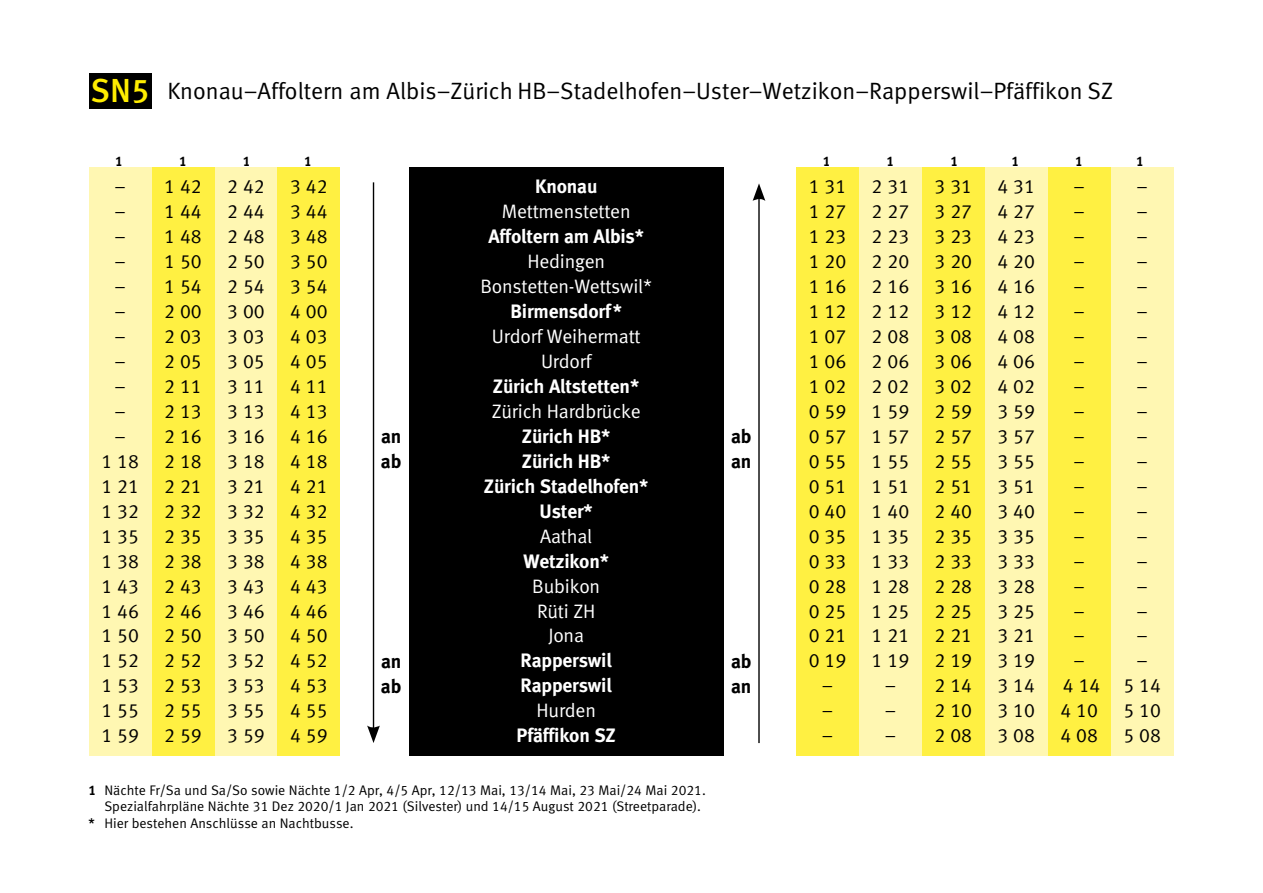
<style>
.page{position:relative;width:1263px;height:893px;background:#fff}
.page>*{position:absolute;margin:0;border:0;box-sizing:border-box;transform-origin:0 0}
.t1{font:33.3px "Meta Medium LF";color:#ffed00}
.t2{font:23.55px "Meta Normal LF";color:#000}
.t3{font:19.35px/25px "Meta Normal LF";color:#000;text-align:center}
.t4{font:19.35px/25px "Meta Bold LF";letter-spacing:-.01em;color:#fff;text-align:center}
.t5{font:19.35px/25px "Meta Normal LF";letter-spacing:-.01em;color:#fff;text-align:center}
.t6{font:19.35px/25px "Meta Bold LF";letter-spacing:-.01em;color:#000}
.t7{font:13.8px "Meta Normal LF";color:#000}
.t8{font:13.8px "Meta Bold LF";color:#000}
.s1{font-family:"Meta Bold LF"}
.s2{font-family:"Meta Medium LF"}
</style>
<div class="page">
<div style="left:89px;top:167px;width:63px;height:589px;background:#fff7b2"></div>
<div style="left:152px;top:167px;width:63px;height:589px;background:#fff042"></div>
<div style="left:409px;top:167px;width:315px;height:589px;background:#000"></div>
<hr style="left:373px;top:182px;width:1px;height:548px;background:#000">
<svg style="left:367px;top:725px;width:13px;height:18px"></svg>
<hr style="left:758px;top:197px;width:2px;height:546px;background:#000">
<svg style="left:753px;top:183px;width:12px;height:18px"></svg>
<div style="left:89px;top:73px;width:63px;height:35px;background:#000"></div>
<div style="left:215px;top:167px;width:62px;height:589px;background:#fff7b2"></div>
<div style="left:277px;top:167px;width:63px;height:589px;background:#fff042"></div>
<div style="left:796px;top:167px;width:63px;height:589px;background:#fff042"></div>
<div style="left:859px;top:167px;width:63px;height:589px;background:#fff7b2"></div>
<div style="left:922px;top:167px;width:63px;height:589px;background:#fff042"></div>
<div style="left:1048px;top:167px;width:63px;height:589px;background:#fff042"></div>
<div style="left:985px;top:167px;width:63px;height:589px;background:#fff7b2"></div>
<div style="left:1111px;top:167px;width:63px;height:589px;background:#fff7b2"></div>
<h1 class="t1" style="left:91px;top:71px;width:61px">SN5</h1>
<p class="t2" style="left:167px;top:78px;width:947px">Knonau–Affoltern am Albis–Zürich HB–Stadelhofen–Uster–Wetzikon–Rapperswil–Pfäffikon SZ</p>
<p class="t8" style="left:115px;top:153px;width:9px">1</p>
<p class="t8" style="left:179px;top:153px;width:9px">1</p>
<p class="t8" style="left:243px;top:153px;width:9px">1</p>
<p class="t8" style="left:304px;top:153px;width:9px">1</p>
<p class="t8" style="left:823px;top:153px;width:9px">1</p>
<p class="t8" style="left:886px;top:153px;width:9px">1</p>
<p class="t8" style="left:950px;top:153px;width:9px">1</p>
<p class="t8" style="left:1011px;top:153px;width:9px">1</p>
<p class="t8" style="left:1075px;top:153px;width:9px">1</p>
<p class="t8" style="left:1136px;top:153px;width:9px">1</p>
<p class="t3" style="left:227px;top:173px;width:39px;text-align:justify">2 42<br>2 44<br>2 48<br>2 50<br>2 54<br>3 00<br>3 03<br>3 05<br>3 11<br>3 13<br>3 16<br>3 18<br>3 21<br>3 32<br>3 35<br>3 38<br>3 43<br>3 46<br>3 50<br>3 52<br>3 53<br>3 55<br>3 59</p>
<p class="t3" style="left:290px;top:173px;width:39px;text-align:justify">3 42<br>3 44<br>3 48<br>3 50<br>3 54<br>4 00<br>4 03<br>4 05<br>4 11<br>4 13<br>4 16<br>4 18<br>4 21<br>4 32<br>4 35<br>4 38<br>4 43<br>4 46<br>4 50<br>4 52<br>4 53<br>4 55<br>4 59</p>
<p class="t3" style="left:809px;top:173px;width:39px">1 31<br>1 27<br>1 23<br>1 20<br>1 16<br>1 12<br>1 07<br>1 06<br>1 02<br>0 59<br>0 57<br>0 55<br>0 51<br>0 40<br>0 35<br>0 33<br>0 28<br>0 25<br>0 21<br>0 19 –<br>–<br>–</p>
<p class="t3" style="left:872px;top:173px;width:39px">2 31<br>2 27<br>2 23<br>2 20<br>2 16<br>2 12<br>2 08<br>2 06<br>2 02<br>1 59<br>1 57<br>1 55<br>1 51<br>1 40<br>1 35<br>1 33<br>1 28<br>1 25<br>1 21<br>1 19 –<br>–<br>–</p>
<p class="t3" style="left:934px;top:173px;width:39px;text-align:justify">3 31<br>3 27<br>3 23<br>3 20<br>3 16<br>3 12<br>3 08<br>3 06<br>3 02<br>2 59<br>2 57<br>2 55<br>2 51<br>2 40<br>2 35<br>2 33<br>2 28<br>2 25<br>2 21<br>2 19<br>2 14<br>2 10<br>2 08</p>
<p class="t3" style="left:1060px;top:173px;width:42px">–<br>–<br>–<br>–<br>–<br>–<br>–<br>–<br>–<br>–<br>–<br>–<br>–<br>–<br>–<br>–<br>–<br>–<br>–<br>–<br>4 14<br>4 10<br>4 08</p>
<p class="t3" style="left:101px;top:173px;width:39px">–<br>–<br>–<br>–<br>–<br>–<br>–<br>–<br>–<br>–<br>–<br>1 18<br>1 21<br>1 32<br>1 35<br>1 38<br>1 43<br>1 46<br>1 50<br>1 52<br>1 53<br>1 55<br>1 59</p>
<p class="t3" style="left:164px;top:173px;width:39px;text-align:justify">1 42<br>1 44<br>1 48<br>1 50<br>1 54<br>2 00<br>2 03<br>2 05<br>2 11<br>2 13<br>2 16<br>2 18<br>2 21<br>2 32<br>2 35<br>2 38<br>2 43<br>2 46<br>2 50<br>2 52<br>2 53<br>2 55<br>2 59</p>
<p class="t4" style="left:535px;top:173px;width:64px">Knonau</p>
<p class="t3" style="left:997px;top:173px;width:39px;text-align:justify">4 31<br>4 27<br>4 23<br>4 20<br>4 16<br>4 12<br>4 08<br>4 06<br>4 02<br>3 59<br>3 57<br>3 55<br>3 51<br>3 40<br>3 35<br>3 33<br>3 28<br>3 25<br>3 21<br>3 19<br>3 14<br>3 10<br>3 08</p>
<p class="t3" style="left:1123px;top:173px;width:39px">–<br>–<br>–<br>–<br>–<br>–<br>–<br>–<br>–<br>–<br>–<br>–<br>–<br>–<br>–<br>–<br>–<br>–<br>–<br>–<br>5 14<br>5 10<br>5 08</p>
<p class="t5" style="left:502px;top:198px;width:130px">Mettmenstetten</p>
<p class="t4" style="left:488px;top:223px;width:157px">Affoltern am Albis*</p>
<p class="t5" style="left:480px;top:248px;width:173px">Hedingen<br>Bonstetten-Wettswil*</p>
<p class="t4" style="left:510px;top:298px;width:113px">Birmensdorf*</p>
<p class="t5" style="left:492px;top:323px;width:150px">Urdorf Weihermatt<br>Urdorf</p>
<p class="t4" style="left:493px;top:373px;width:148px">Zürich Altstetten*</p>
<p class="t5" style="left:492px;top:398px;width:150px">Zürich Hardbrücke</p>
<p class="t4" style="left:484px;top:423px;width:166px">Zürich HB*<br>Zürich HB*<br>Zürich Stadelhofen*<br>Uster*</p>
<p class="t5" style="left:540px;top:523px;width:54px">Aathal</p>
<p class="t4" style="left:523px;top:548px;width:87px">Wetzikon*</p>
<p class="t5" style="left:532px;top:573px;width:69px">Bubikon<br>Rüti ZH<br>Jona</p>
<p class="t4" style="left:521px;top:648px;width:93px;text-align:left">Rapperswil<br>Rapperswil</p>
<p class="t5" style="left:536px;top:698px;width:61px">Hurden</p>
<p class="t4" style="left:517px;top:723px;width:101px">Pfäffikon SZ</p>
<p class="t6" style="left:731px;top:423px;width:22px">ab an</p>
<p class="t6" style="left:381px;top:423px;width:22px">an ab</p>
<p class="t6" style="left:731px;top:648px;width:22px">ab an</p>
<p class="t6" style="left:381px;top:648px;width:22px">an ab</p>
<p class="t7" style="left:89px;top:782px;width:619px"><span class="s1">1</span> Nächte Fr/Sa und Sa/So sowie Nächte 1/2 Apr, 4/5 Apr, 12/13 Mai, 13/14 Mai, 23 Mai/24 Mai 2021.</p>
<p class="t7" style="left:104px;top:799px;width:598px">Spezialfahrpläne Nächte 31 Dez 2020/1 Jan 2021 (Silvester) und 14/15 August 2021 (Streetparade).</p>
<p class="t7" style="left:89px;top:815px;width:266px"><span class="s2">*</span> Hier bestehen Anschlüsse an Nachtbusse.</p>
</div>
